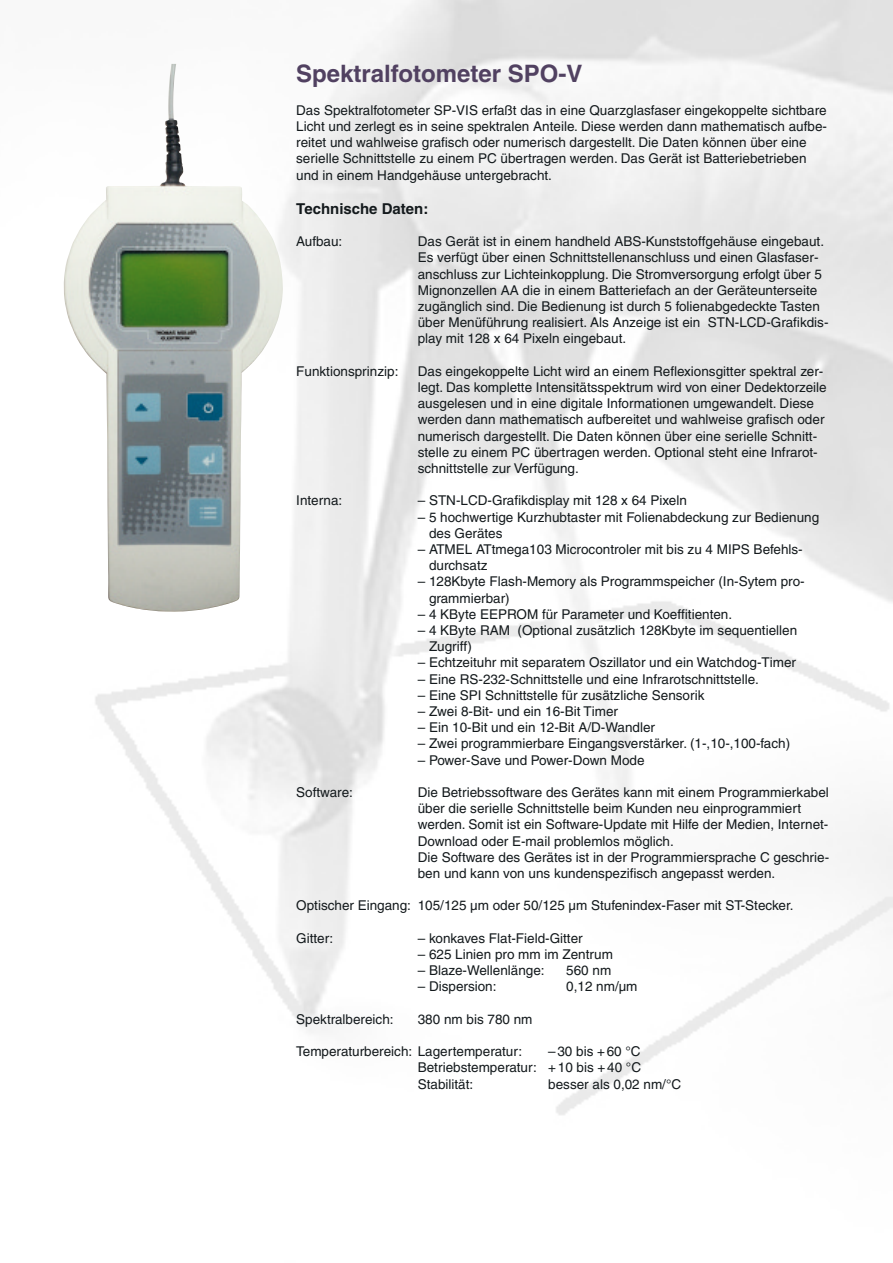
<style>
.page{position:relative;width:893px;height:1263px;background:#fff}
.page>*{position:absolute;margin:0;border:0;box-sizing:border-box;transform-origin:0 0}
.t1{font:700 24px "Helvetica";color:#514161}
.t2{font:700 15px "Helvetica";color:#13191c}
.t3{font:13.5px/16.2px "Helvetica";color:#13191c}
</style>
<div class="page">
<img style="left:64px;top:64px;width:219px;height:546px">
<p class="t1" style="left:296px;top:60px;width:288px">Spektralfotometer SPO-V</p>
<p class="t3" style="left:296px;top:102px;width:532px">Das Spektralfotometer SP-VIS erfaßt das in eine Quarzglasfaser eingekoppelte sichtbare Licht und zerlegt es in seine spektralen Anteile. Diese werden dann mathematisch aufbe&shy;reitet und wahlweise grafisch oder numerisch dargestellt. Die Daten können über eine serielle Schnittstelle zu einem PC übertragen werden. Das Gerät ist Batteriebetrieben und in einem Handgehäuse untergebracht.</p>
<p class="t2" style="left:296px;top:200px;width:134px">Technische Daten:</p>
<p class="t3" style="left:296px;top:233px;width:48px">Aufbau:</p>
<p class="t3" style="left:418px;top:233px;width:412px">Das Gerät ist in einem handheld ABS-Kunststoffgehäuse eingebaut.<br>Es verfügt über einen Schnittstellenanschluss und einen Glasfaser&shy;anschluss zur Lichteinkopplung. Die Stromversorgung erfolgt über 5<br>Mignonzellen AA die in einem Batteriefach an der Geräteunterseite zugänglich sind. Die Bedienung ist durch 5 folienabgedeckte Tasten über Menüführung realisiert. Als Anzeige ist ein STN-LCD-Grafikdis&shy;play mit 128 x 64 Pixeln eingebaut.</p>
<p class="t3" style="left:296px;top:363px;width:104px">Funktionsprinzip:</p>
<p class="t3" style="left:418px;top:363px;width:410px">Das eingekoppelte Licht wird an einem Reflexionsgitter spektral zer&shy;legt. Das komplette Intensitätsspektrum wird von einer Dedektorzeile ausgelesen und in eine digitale Informationen umgewandelt. Diese werden dann mathematisch aufbereitet und wahlweise grafisch oder numerisch dargestellt. Die Daten können über eine serielle Schnitt&shy;stelle zu einem PC übertragen werden. Optional steht eine Infrarot&shy;schnittstelle zur Verfügung.</p>
<p class="t3" style="left:296px;top:493px;width:48px">Interna:</p>
<p class="t3" style="left:418px;top:493px;width:271px">– STN-LCD-Grafikdisplay mit 128 x 64 Pixeln</p>
<p class="t3" style="left:429px;top:509px;width:392px;text-indent:-11px">– 5 hochwertige Kurzhubtaster mit Folienabdeckung zur Bedienung des Gerätes</p>
<p class="t3" style="left:429px;top:541px;width:375px;text-indent:-11px">– ATMEL ATtmega103 Microcontroler mit bis zu 4 MIPS Befehls&shy;durchsatz</p>
<p class="t3" style="left:429px;top:574px;width:377px;text-indent:-11px">– 128Kbyte Flash-Memory als Programmspeicher (In-Sytem pro&shy;grammierbar)</p>
<p class="t3" style="left:418px;top:606px;width:316px">– 4 KByte EEPROM für Parameter und Koeffitienten.</p>
<p class="t3" style="left:429px;top:622px;width:370px;text-indent:-11px">– 4 KByte RAM (Optional zusätzlich 128Kbyte im sequentiellen<br>Zugriff)</p>
<p class="t3" style="left:418px;top:655px;width:380px">– Echtzeituhr mit separatem Oszillator und ein Watchdog-Timer</p>
<p class="t3" style="left:418px;top:671px;width:343px">– Eine RS-232-Schnittstelle und eine Infrarotschnittstelle.</p>
<p class="t3" style="left:418px;top:687px;width:288px">– Eine SPI Schnittstelle für zusätzliche Sensorik</p>
<p class="t3" style="left:418px;top:703px;width:202px">– Zwei 8-Bit- und ein 16-Bit Timer</p>
<p class="t3" style="left:418px;top:719px;width:239px">– Ein 10-Bit und ein 12-Bit A/D-Wandler</p>
<p class="t3" style="left:418px;top:736px;width:374px">– Zwei programmierbare Eingangsverstärker. (1-,10-,100-fach)</p>
<p class="t3" style="left:418px;top:752px;width:228px">– Power-Save und Power-Down Mode</p>
<p class="t3" style="left:296px;top:784px;width:58px">Software:</p>
<p class="t3" style="left:418px;top:784px;width:413px">Die Betriebssoftware des Gerätes kann mit einem Programmierkabel über die serielle Schnittstelle beim Kunden neu einprogrammiert werden. Somit ist ein Software-Update mit Hilfe der Medien, Internet-Download oder E-mail problemlos möglich.<br>Die Software des Gerätes ist in der Programmiersprache C geschrie&shy;ben und kann von uns kundenspezifisch angepasst werden.</p>
<p class="t3" style="left:296px;top:898px;width:499px">Optischer Eingang: 105/125 µm oder 50/125 µm Stufenindex-Faser mit ST-Stecker.</p>
<p class="t3" style="left:296px;top:930px;width:39px">Gitter:</p>
<p class="t3" style="left:418px;top:930px;width:166px">– konkaves Flat-Field-Gitter</p>
<p class="t3" style="left:418px;top:946px;width:197px">– 625 Linien pro mm im Zentrum</p>
<p class="t3" style="left:418px;top:962px;width:128px">– Blaze-Wellenlänge:</p>
<p class="t3" style="left:566px;top:962px;width:47px">560 nm</p>
<p class="t3" style="left:418px;top:979px;width:80px">– Dispersion:</p>
<p class="t3" style="left:566px;top:979px;width:73px">0,12 nm/µm</p>
<p class="t3" style="left:296px;top:1011px;width:99px">Spektralbereich:</p>
<p class="t3" style="left:418px;top:1011px;width:116px">380 nm bis 780 nm</p>
<p class="t3" style="left:296px;top:1043px;width:227px">Temperaturbereich: Lagertemperatur:</p>
<p class="t3" style="left:418px;top:1043px;width:225px;text-align:justify;text-indent:130px">– 30 bis + 60 °C Betriebstemperatur: + 10 bis + 40 °C Stabilität:</p>
<p class="t3" style="left:548px;top:1076px;width:134px">besser als 0,02 nm/°C</p>
</div>
